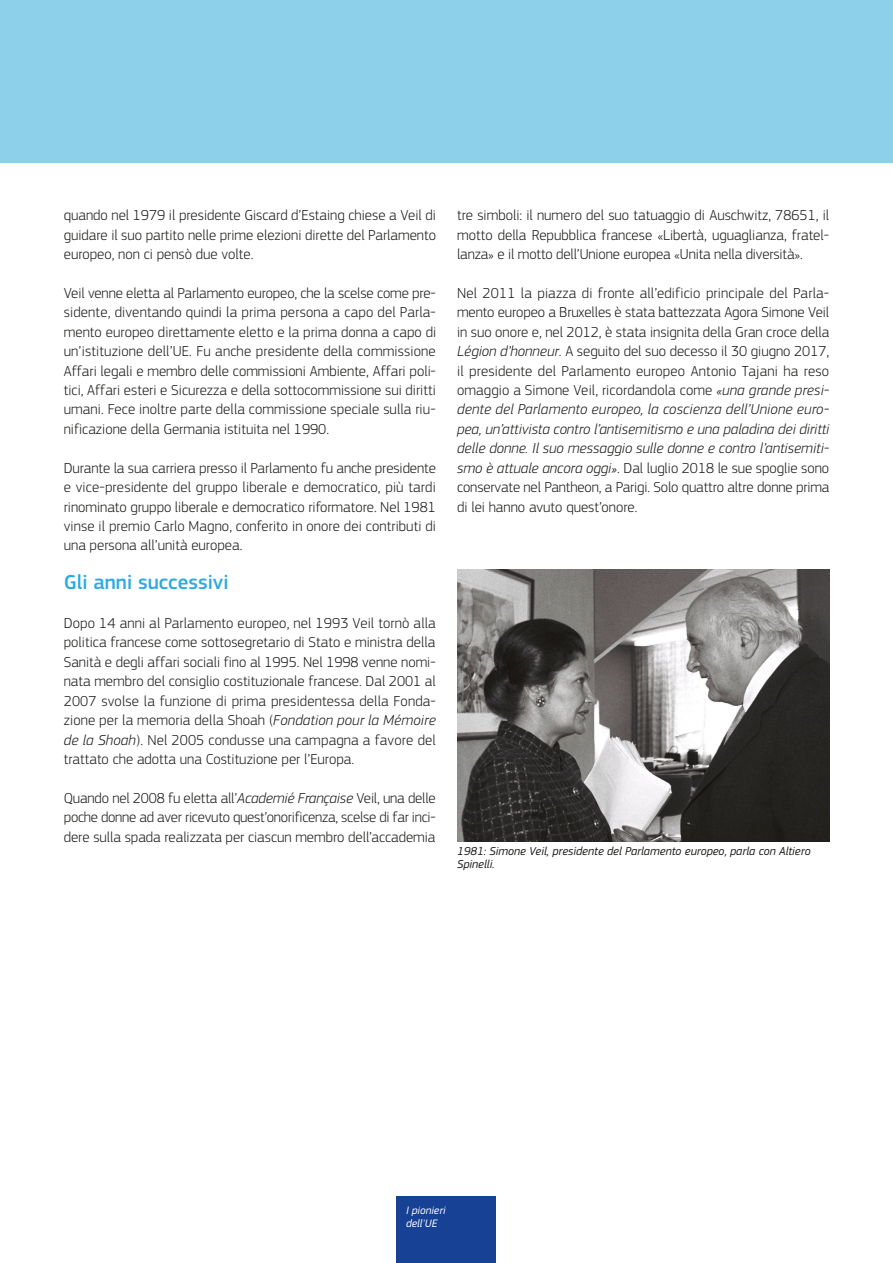
<style>
.page{position:relative;width:893px;height:1263px;background:#fff}
.page>*{position:absolute;margin:0;border:0;box-sizing:border-box;transform-origin:0 0}
.Intertitres{font:500 21px "EC Square Sans Pro";color:#2babe3}
.Body{font:300 15px/19.4px "EC Square Sans Pro";color:#1d1d1b;text-align:justify}
.t1{font:italic 12px/13.5px "EC Square Sans Pro";color:#1d1d1b}
.t2{font:italic 11.25px/13.5px "EC Square Sans Pro";color:#fff}
.s1{font-style:italic}
</style>
<div class="page">
<div style="left:0;top:0;width:893px;height:162px;background:#8cd1e9"></div>
<img style="left:457px;top:570px;width:372px;height:272px">
<div style="left:397px;top:1197px;width:99px;height:66px;background:#164194"></div>
<p class="Body" style="left:64px;top:206px;width:374px">quando nel 1979 il presidente Giscard d’Estaing chiese a Veil di guidare il suo partito nelle prime elezioni dirette del Parlamento europeo, non ci pensò due volte.</p>
<p class="Body" style="left:64px;top:283px;width:374px">Veil venne eletta al Parlamento europeo, che la scelse come pre&shy;sidente, diventando quindi la prima persona a capo del Parla&shy;mento europeo direttamente eletto e la prima donna a capo di un’istituzione dell’UE. Fu anche presidente della commissione Affari legali e membro delle commissioni Ambiente, Affari poli&shy;tici, Affari esteri e Sicurezza e della sottocommissione sui diritti umani. Fece inoltre parte della commissione speciale sulla riu&shy;nificazione della Germania istituita nel 1990.</p>
<p class="Body" style="left:64px;top:458px;width:374px">Durante la sua carriera presso il Parlamento fu anche presidente e vice-presidente del gruppo liberale e democratico, più tardi rinominato gruppo liberale e democratico riformatore. Nel 1981 vinse il premio Carlo Magno, conferito in onore dei contributi di una persona all’unità europea.</p>
<p class="Intertitres" style="left:64px;top:570px;width:166px">Gli anni successivi</p>
<p class="Body" style="left:64px;top:613px;width:374px">Dopo 14 anni al Parlamento europeo, nel 1993 Veil tornò alla politica francese come sottosegretario di Stato e ministra della Sanità e degli affari sociali fino al 1995. Nel 1998 venne nomi&shy;nata membro del consiglio costituzionale francese. Dal 2001 al 2007 svolse la funzione di prima presidentessa della Fonda&shy;zione per la memoria della Shoah (<span class="s1">Fondation pour la Mémoire de la Shoah</span>). Nel 2005 condusse una campagna a favore del trattato che adotta una Costituzione per l’Europa.</p>
<p class="Body" style="left:64px;top:788px;width:374px">Quando nel 2008 fu eletta all’<span class="s1">Academié Française</span> Veil, una delle poche donne ad aver ricevuto quest’onorificenza, scelse di far inci&shy;dere sulla spada realizzata per ciascun membro dell’accademia</p>
<p class="Body" style="left:457px;top:206px;width:374px">tre simboli: il numero del suo tatuaggio di Auschwitz, 78651, il motto della Repubblica francese «Libertà, uguaglianza, fratel&shy;lanza» e il motto dell’Unione europea «Unita nella diversità».</p>
<p class="Body" style="left:457px;top:283px;width:374px">Nel 2011 la piazza di fronte all’edificio principale del Parla&shy;mento europeo a Bruxelles è stata battezzata Agora Simone Veil in suo onore e, nel 2012, è stata insignita della Gran croce della <span class="s1">Légion d’honneur</span>. A seguito del suo decesso il 30 giugno 2017, il presidente del Parlamento europeo Antonio Tajani ha reso omaggio a Simone Veil, ricordandola come <span class="s1">«una grande presi&shy;dente del Parlamento europeo, la coscienza dell’Unione euro&shy;pea, un’attivista contro l’antisemitismo e una paladina dei diritti delle donne. Il suo messaggio sulle donne e contro l’antisemiti&shy;smo è attuale ancora oggi»</span>. Dal luglio 2018 le sue spoglie sono conservate nel Pantheon, a Parigi. Solo quattro altre donne prima di lei hanno avuto quest’onore.</p>
<p class="t1" style="left:457px;top:844px;width:355px">1981: Simone Veil, presidente del Parlamento europeo, parla con Altiero<br>Spinelli.</p>
<p class="t2" style="left:406px;top:1203px;width:41px">I pionieri dell'UE</p>
</div>
